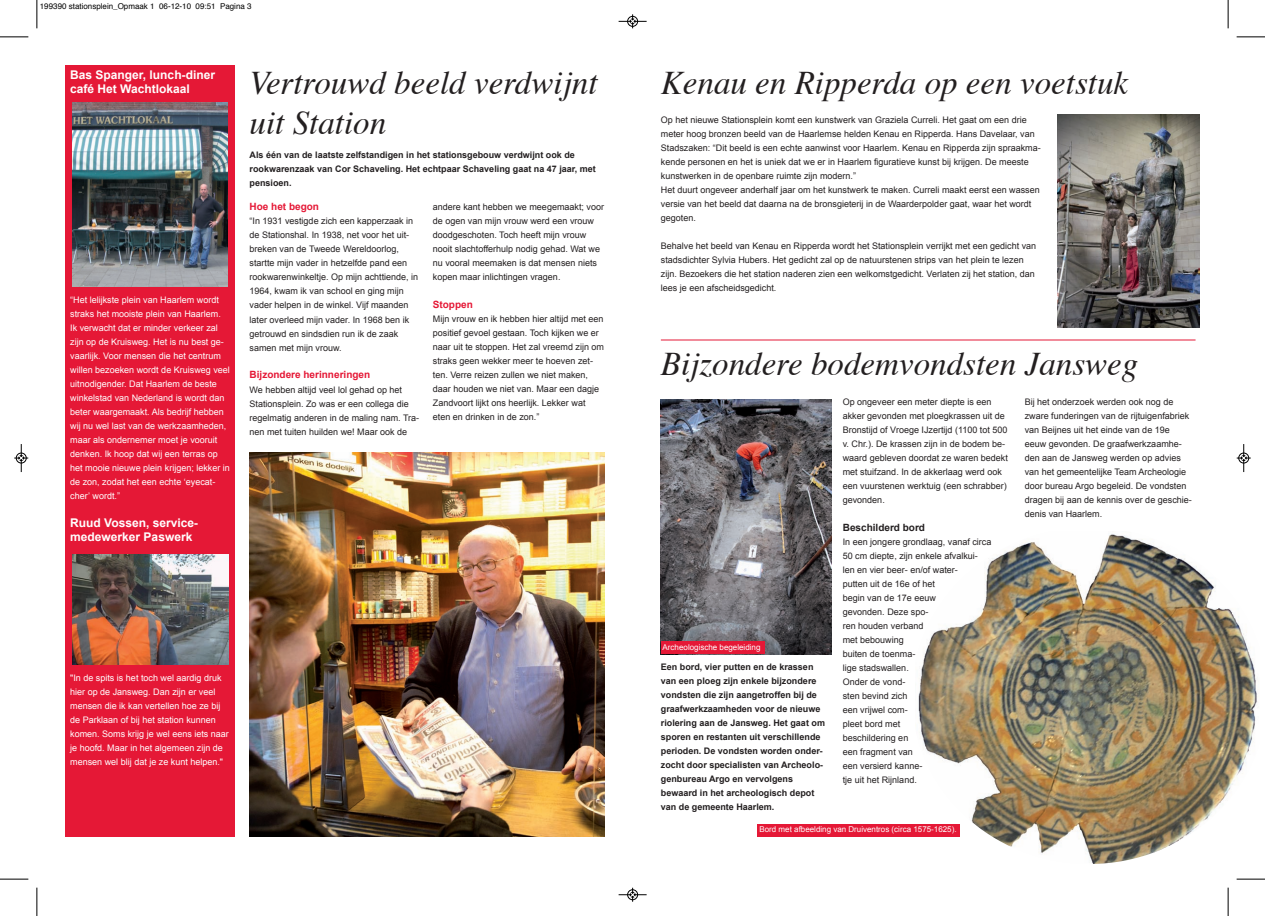
<style>
.page{position:relative;width:1265px;height:916px;background:#fff}
.page>*{position:absolute;margin:0;border:0;box-sizing:border-box;transform-origin:0 0}
.t1{font:italic 33px/39.7px "Times";color:#231f20}
.t2{font:700 12px/14px "Arial";color:#fff}
.t3{font:700 10px "Arial";color:#e51836}
.t4{font:700 10px "Arial";color:#231f20}
.t5{font:9px/14px "Arial";color:#231f20}
.t6{font:9px/14px "Arial";color:#fff}
.t7{font:700 9px/14px "Arial";color:#231f20}
.t8{font:8px "Arial";color:#fff}
.t9{font:8px "Helvetica";color:#000}
</style>
<div class="page">
<div style="left:65px;top:65px;width:170px;height:771px;background:#e51836"></div>
<img style="left:72px;top:102px;width:155px;height:185px">
<img style="left:73px;top:554px;width:155px;height:110px">
<img style="left:249px;top:452px;width:355px;height:384px">
<img style="left:1057px;top:114px;width:142px;height:213px">
<img style="left:660px;top:399px;width:171px;height:255px">
<img style="left:915px;top:534px;width:343px;height:330px">
<hr style="left:660px;top:339px;width:535px;height:1px;background:#e51836">
<div style="left:660px;top:641px;width:104px;height:13px;background:#e51836"></div>
<div style="left:757px;top:824px;width:202px;height:12px;background:#e51836"></div>
<svg style="left:37px;top:0;width:1px;height:28px"></svg>
<svg style="left:0;top:37px;width:28px;height:1px"></svg>
<svg style="left:1227px;top:0;width:1px;height:28px"></svg>
<svg style="left:1236px;top:37px;width:28px;height:1px"></svg>
<svg style="left:37px;top:887px;width:1px;height:29px"></svg>
<svg style="left:0;top:878px;width:28px;height:2px"></svg>
<svg style="left:1227px;top:887px;width:1px;height:29px"></svg>
<svg style="left:1236px;top:878px;width:28px;height:2px"></svg>
<svg style="left:618px;top:14px;width:28px;height:14px"></svg>
<svg style="left:618px;top:887px;width:28px;height:14px"></svg>
<svg style="left:14px;top:444px;width:14px;height:28px"></svg>
<svg style="left:1236px;top:444px;width:14px;height:28px"></svg>
<p class="t9" style="left:40px;top:3px;width:213px">199390 stationsplein_Opmaak 1 06-12-10 09:51 Pagina 3</p>
<h2 class="t2" style="left:70px;top:68px;width:146px">Bas Spanger, lunch-diner café Het Wachtlokaal</h2>
<p class="t6" style="left:70px;top:293px;width:161px">“Het lelijkste plein van Haarlem wordt straks het mooiste plein van Haarlem.<br>Ik verwacht dat er minder verkeer zal zijn op de Kruisweg. Het is nu best ge&shy;vaarlijk. Voor mensen die het centrum willen bezoeken wordt de Kruisweg veel uitnodigender. Dat Haarlem de beste winkelstad van Nederland is wordt dan beter waargemaakt. Als bedrijf hebben wij nu wel last van de werkzaamheden, maar als ondernemer moet je vooruit denken. Ik hoop dat wij een terras op het mooie nieuwe plein krijgen; lekker in de zon, zodat het een echte ‘eyecat&shy;cher’ wordt.”</p>
<h2 class="t2" style="left:70px;top:516px;width:129px">Ruud Vossen, service&shy;medewerker Paswerk</h2>
<h1 class="t1" style="left:249px;top:66px;width:349px">Vertrouwd beeld verdwijnt uit Station</h1>
<p class="t7" style="left:249px;top:148px;width:348px">Als één van de laatste zelfstandigen in het stationsgebouw verdwijnt ook de rookwarenzaak van Cor Schaveling. Het echtpaar Schaveling gaat na 47 jaar, met pensioen.</p>
<p class="t3" style="left:249px;top:201px;width:71px">Hoe het begon</p>
<p class="t5" style="left:249px;top:214px;width:170px">“In 1931 vestigde zich een kapperzaak in de Stationshal. In 1938, net voor het uit&shy;breken van de Tweede Wereldoorlog, startte mijn vader in hetzelfde pand een rookwarenwinkeltje. Op mijn achttiende, in 1964, kwam ik van school en ging mijn vader helpen in de winkel. Vijf maanden later overleed mijn vader. In 1968 ben ik getrouwd en sindsdien run ik de zaak samen met mijn vrouw.</p>
<p class="t3" style="left:249px;top:369px;width:122px">Bijzondere herinneringen</p>
<p class="t5" style="left:249px;top:382px;width:171px">We hebben altijd veel lol gehad op het Stationsplein. Zo was er een collega die regelmatig anderen in de maling nam. Tra&shy;nen met tuiten huilden we! Maar ook de</p>
<p class="t5" style="left:433px;top:199px;width:173px">andere kant hebben we meegemaakt; voor de ogen van mijn vrouw werd een vrouw doodgeschoten. Toch heeft mijn vrouw nooit slachtofferhulp nodig gehad. Wat we nu vooral meemaken is dat mensen niets kopen maar inlichtingen vragen.</p>
<p class="t3" style="left:433px;top:299px;width:41px">Stoppen</p>
<p class="t5" style="left:433px;top:311px;width:173px">Mijn vrouw en ik hebben hier altijd met een positief gevoel gestaan. Toch kijken we er naar uit te stoppen. Het zal vreemd zijn om straks geen wekker meer te hoeven zet&shy;ten. Verre reizen zullen we niet maken, daar houden we niet van. Maar een dagje Zandvoort lijkt ons heerlijk. Lekker wat eten en drinken in de zon.”</p>
<p class="t6" style="left:70px;top:671px;width:160px">"In de spits is het toch wel aardig druk hier op de Jansweg. Dan zijn er veel mensen die ik kan vertellen hoe ze bij de Parklaan of bij het station kunnen komen. Soms krijg je wel eens iets naar je hoofd. Maar in het algemeen zijn de mensen wel blij dat je ze kunt helpen."</p>
<h1 class="t1" style="left:660px;top:66px;width:469px">Kenau en Ripperda op een voetstuk</h1>
<p class="t5" style="left:660px;top:112px;width:381px">Op het nieuwe Stationsplein komt een kunstwerk van Graziela Curreli. Het gaat om een drie meter hoog bronzen beeld van de Haarlemse helden Kenau en Ripperda. Hans Davelaar, van Stadszaken: “Dit beeld is een echte aanwinst voor Haarlem. Kenau en Ripperda zijn spraakma&shy;kende personen en het is uniek dat we er in Haarlem figuratieve kunst bij krijgen. De meeste kunstwerken in de openbare ruimte zijn modern.”<br>Het duurt ongeveer anderhalf jaar om het kunstwerk te maken. Curreli maakt eerst een wassen versie van het beeld dat daarna na de bronsgieterij in de Waarderpolder gaat, waar het wordt gegoten.</p>
<p class="t5" style="left:660px;top:238px;width:377px">Behalve het beeld van Kenau en Ripperda wordt het Stationsplein verrijkt met een gedicht van stadsdichter Sylvia Hubers. Het gedicht zal op de natuurstenen strips van het plein te lezen zijn. Bezoekers die het station naderen zien een welkomstgedicht. Verlaten zij het station, dan lees je een afscheidsgedicht.</p>
<h1 class="t1" style="left:660px;top:347px;width:479px">Bijzondere bodemvondsten Jansweg</h1>
<p class="t8" style="left:662px;top:642px;width:99px">Archeologische begeleiding</p>
<p class="t7" style="left:660px;top:659px;width:166px">Een bord, vier putten en de krassen van een ploeg zijn enkele bijzondere vondsten die zijn aangetroffen bij de graafwerkzaamheden voor de nieuwe riolering aan de Jansweg. Het gaat om sporen en restanten uit verschillende perioden. De vondsten worden onder&shy;zocht door specialisten van Archeolo&shy;genbureau Argo en vervolgens bewaard in het archeologisch depot van de gemeente Haarlem.</p>
<p class="t5" style="left:842px;top:395px;width:167px">Op ongeveer een meter diepte is een akker gevonden met ploegkrassen uit de Bronstijd of Vroege IJzertijd (1100 tot 500 v. Chr.). De krassen zijn in de bodem be&shy;waard gebleven doordat ze waren bedekt met stuifzand. In de akkerlaag werd ook een vuurstenen werktuig (een schrabber) gevonden.</p>
<p class="t4" style="left:842px;top:522px;width:84px">Beschilderd bord</p>
<p class="t5" style="left:842px;top:535px;width:150px">In een jongere grondlaag, vanaf circa<br>50 cm diepte, zijn enkele afvalkui&shy;len en vier beer- en/of water-<br>putten uit de 16e of het<br>begin van de 17e eeuw<br>gevonden. Deze spo-<br>ren houden verband<br>met bebouwing<br>buiten de toenma-<br>lige stadswallen.<br>Onder de vond-<br>sten bevind zich<br>een vrijwel com-<br>pleet bord met<br>beschildering en<br>een fragment van<br>een versierd kanne-<br>tje uit het Rijnland.</p>
<p class="t8" style="left:759px;top:825px;width:198px">Bord met afbeelding van Druiventros (circa 1575-1625).</p>
<p class="t5" style="left:1024px;top:395px;width:169px">Bij het onderzoek werden ook nog de zware funderingen van de rijtuigenfabriek van Beijnes uit het einde van de 19e eeuw gevonden. De graafwerkzaamhe&shy;den aan de Jansweg werden op advies van het gemeentelijke Team Archeologie door bureau Argo begeleid. De vondsten dragen bij aan de kennis over de geschie&shy;denis van Haarlem.</p>
</div>
